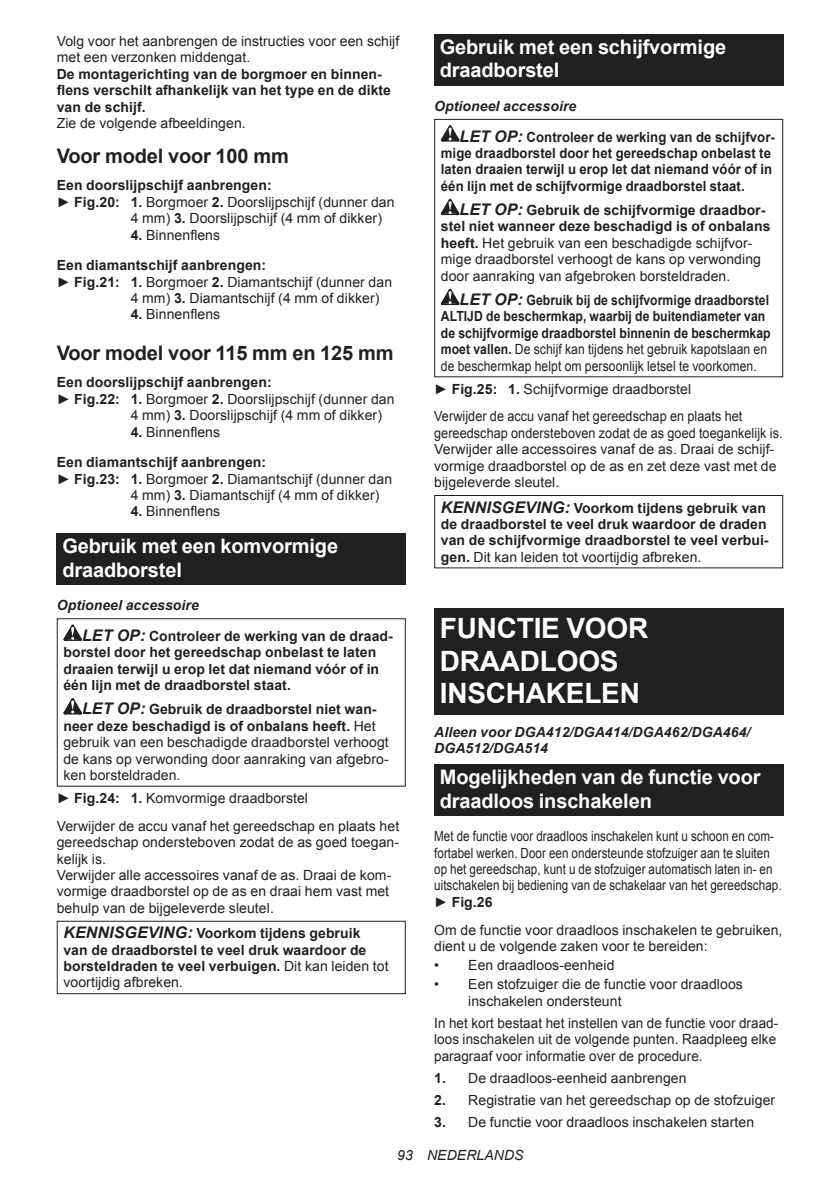
<style>
.page{position:relative;width:840px;height:1191px;background:#fff}
.page>*{position:absolute;margin:0;border:0;box-sizing:border-box;transform-origin:0 0}
.t1{font:700 28px/32.8px "Arial";letter-spacing:-.01em;color:#fff}
.t2{font:700 20px/23.4px "Arial";letter-spacing:-.01em;color:#fff}
.t3{font:700 20px "Arial";letter-spacing:-.01em;color:#202020}
.t4{font:14px/16.4px "Arial";letter-spacing:.005em;color:#202020}
.t5{font:700 14px/16.4px "Arial";letter-spacing:.005em;color:#202020}
.t6{font:700 14px/16.4px "Arial";letter-spacing:.005em;color:#202020;scale:.87 1}
.t7{font:14px/16.4px "Arial";letter-spacing:.005em;color:#202020;scale:.83 1}
.t8{font:700 14px/16.4px "Arial";letter-spacing:.005em;color:#202020;scale:.94 1}
.t9{font:14px/16.4px "Arial";letter-spacing:.005em;color:#202020;scale:.9 1}
.t10{font:14px/16.4px "Arial";letter-spacing:.005em;color:#202020;scale:.96 1}
.t11{font:italic 700 14px/16.4px "Arial";letter-spacing:.005em;color:#202020}
.t12{font:italic 14px "Arial";letter-spacing:.005em;color:#202020}
.s1{font-weight:700}
.s2{font-weight:400}
.s3{font-style:italic}
.s4{font-style:italic;font-size:16px}
.s5{font-weight:700;font-style:italic;font-size:16px}
</style>
<div class="page">
<div style="left:57px;top:533px;width:348px;height:52px;background:#202020"></div>
<svg style="left:63px;top:624px;width:19px;height:17px"></svg>
<svg style="left:63px;top:698px;width:19px;height:16px"></svg>
<div style="left:57px;top:618px;width:348px;height:168px;border:1px solid #202020"></div>
<div style="left:57px;top:920px;width:348px;height:74px;border:1px solid #202020"></div>
<div style="left:434px;top:34px;width:348px;height:52px;background:#202020"></div>
<svg style="left:440px;top:125px;width:19px;height:16px"></svg>
<svg style="left:440px;top:199px;width:19px;height:16px"></svg>
<svg style="left:440px;top:289px;width:19px;height:16px"></svg>
<div style="left:434px;top:119px;width:348px;height:258px;border:1px solid #202020"></div>
<div style="left:434px;top:495px;width:348px;height:73px;border:1px solid #202020"></div>
<div style="left:434px;top:608px;width:348px;height:106px;background:#202020"></div>
<div style="left:434px;top:764px;width:348px;height:52px;background:#202020"></div>
<p class="t4" style="left:57px;top:33px;width:344px">Volg voor het aanbrengen de instructies voor een schijf met een verzonken middengat.</p>
<p class="t5" style="left:57px;top:67px;width:335px">De montagerichting van de borgmoer en binnen&shy;flens verschilt afhankelijk van het type en de dikte van de schijf.</p>
<p class="t4" style="left:57px;top:115px;width:190px">Zie de volgende afbeeldingen.</p>
<h2 class="t3" style="left:57px;top:148px;width:233px">Voor model voor 100 mm</h2>
<p class="t5" style="left:57px;top:178px;width:216px">Een doorslijpschijf aanbrengen:</p>
<p class="t4" style="left:57px;top:194px;width:339px">► <span class="s1">Fig.20: 1.</span> Borgmoer <span class="s1">2.</span> Doorslijpschijf (dunner dan</p>
<p class="t4" style="left:131px;top:210px;width:253px">4 mm) <span class="s1">3.</span> Doorslijpschijf (4 mm of dikker)</p>
<p class="t5" style="left:57px;top:220px;width:211px;line-height:30.6px;text-indent:74px">4. <span class="s2">Binnenflens<br></span>Een diamantschijf aanbrengen:</p>
<p class="t4" style="left:131px;top:273px;width:263px;text-indent:-74px">► <span class="s1">Fig.21: 1.</span> Borgmoer <span class="s1">2.</span> Diamantschijf (dunner dan<br>4 mm) <span class="s1">3.</span> Diamantschijf (4 mm of dikker)</p>
<p class="t4" style="left:131px;top:306px;width:91px"><span class="s1">4.</span> Binnenflens</p>
<h2 class="t3" style="left:57px;top:345px;width:338px">Voor model voor 115 mm en 125 mm</h2>
<p class="t5" style="left:57px;top:375px;width:216px">Een doorslijpschijf aanbrengen:</p>
<p class="t4" style="left:57px;top:391px;width:339px">► <span class="s1">Fig.22: 1.</span> Borgmoer <span class="s1">2.</span> Doorslijpschijf (dunner dan</p>
<p class="t4" style="left:131px;top:407px;width:253px">4 mm) <span class="s1">3.</span> Doorslijpschijf (4 mm of dikker)</p>
<p class="t5" style="left:57px;top:417px;width:211px;line-height:30.6px;text-indent:74px">4. <span class="s2">Binnenflens<br></span>Een diamantschijf aanbrengen:</p>
<p class="t4" style="left:131px;top:470px;width:263px;text-indent:-74px">► <span class="s1">Fig.23: 1.</span> Borgmoer <span class="s1">2.</span> Diamantschijf (dunner dan<br>4 mm) <span class="s1">3.</span> Diamantschijf (4 mm of dikker)</p>
<p class="t4" style="left:131px;top:503px;width:91px"><span class="s1">4.</span> Binnenflens</p>
<h2 class="t2" style="left:62px;top:536px;width:277px">Gebruik met een komvormige draadborstel</h2>
<p class="t5" style="left:82px;top:591px;width:312px;line-height:30.6px;text-indent:-25px"><span class="s3">Optioneel accessoire<br></span><span class="s4">LET OP:</span> Controleer de werking van de draad-</p>
<p class="t5" style="left:63px;top:645px;width:317px">borstel door het gereedschap onbelast te laten draaien terwijl u erop let dat niemand vóór of in één lijn met de draadborstel staat.</p>
<p class="t4" style="left:63px;top:701px;width:327px;text-indent:19px"><span class="s5">LET OP:</span> <span class="s1">Gebruik de draadborstel niet wan&shy;neer deze beschadigd is of onbalans heeft.</span> Het gebruik van een beschadigde draadborstel verhoogt de kans op verwonding door aanraking van afgebro&shy;ken borsteldraden.</p>
<p class="t4" style="left:57px;top:784px;width:344px;line-height:27.8px">► <span class="s1">Fig.24: 1.</span> Komvormige draadborstel<br>Verwijder de accu vanaf het gereedschap en plaats het</p>
<p class="t4" style="left:57px;top:834px;width:343px">gereedschap ondersteboven zodat de as goed toegan&shy;kelijk is.<br>Verwijder alle accessoires vanaf de as. Draai de kom&shy;vormige draadborstel op de as en draai hem vast met behulp van de bijgeleverde sleutel.</p>
<p class="t5" style="left:63px;top:926px;width:326px"><span class="s4">KENNISGEVING:</span> Voorkom tijdens gebruik<br>van de draadborstel te veel druk waardoor de borsteldraden te veel verbuigen. <span class="s2">Dit kan leiden tot voortijdig afbreken.</span></p>
<h2 class="t2" style="left:439px;top:37px;width:288px">Gebruik met een schijfvormige draadborstel</h2>
<p class="t8" style="left:459px;top:92px;width:337px;line-height:30.6px;text-indent:-25px"><span class="s3">Optioneel accessoire<br></span><span class="s4">LET OP:</span> Controleer de werking van de schijfvor-</p>
<p class="t8" style="left:440px;top:146px;width:354px;text-align:justify">mige draadborstel door het gereedschap onbelast te laten draaien terwijl u erop let dat niemand vóór of in één lijn met de schijfvormige draadborstel staat.</p>
<p class="t4" style="left:440px;top:202px;width:331px;text-indent:19px"><span class="s5">LET OP:</span> <span class="s1">Gebruik de schijfvormige draadbor&shy;stel niet wanneer deze beschadigd is of onbalans heeft.</span> Het gebruik van een beschadigde schijfvor&shy;mige draadborstel verhoogt de kans op verwonding door aanraking van afgebroken borsteldraden.</p>
<p class="t6" style="left:440px;top:293px;width:380px;text-indent:19px"><span class="s4">LET OP:</span> Gebruik bij de schijfvormige draadborstel ALTIJD de beschermkap, waarbij de buitendiameter van de schijfvormige draadborstel binnenin de beschermkap moet vallen. <span class="s2">De schijf kan tijdens het gebruik kapotslaan en de beschermkap helpt om persoonlijk letsel te voorkomen.</span></p>
<p class="t4" style="left:434px;top:375px;width:309px;line-height:27.8px">► <span class="s1">Fig.25: 1.</span> Schijfvormige draadborstel<br>Verwijder de accu vanaf het gereedschap en plaats het</p>
<p class="t9" style="left:434px;top:425px;width:388px">gereedschap ondersteboven zodat de as goed toegankelijk is.<br>Verwijder alle accessoires vanaf de as. Draai de schijf&shy;vormige draadborstel op de as en zet deze vast met de bijgeleverde sleutel.</p>
<p class="t5" style="left:440px;top:500px;width:329px"><span class="s4">KENNISGEVING:</span> Voorkom tijdens gebruik van de draadborstel te veel druk waardoor de draden van de schijfvormige draadborstel te veel verbui&shy;gen. <span class="s2">Dit kan leiden tot voortijdig afbreken.</span></p>
<h1 class="t1" style="left:439px;top:614px;width:210px">FUNCTIE VOOR<br>DRAADLOOS<br>INSCHAKELEN</h1>
<p class="t11" style="left:434px;top:725px;width:317px">Alleen voor DGA412/DGA414/DGA462/DGA464/<br>DGA512/DGA514</p>
<h2 class="t2" style="left:439px;top:767px;width:322px">Mogelijkheden van de functie voor draadloos inschakelen</h2>
<p class="t7" style="left:434px;top:829px;width:420px">Met de functie voor draadloos inschakelen kunt u schoon en com&shy;fortabel werken. Door een ondersteunde stofzuiger aan te sluiten op het gereedschap, kunt u de stofzuiger automatisch laten in- en uitschakelen bij bediening van de schakelaar van het gereedschap. ► <span class="s1">Fig.26</span></p>
<p class="t4" style="left:434px;top:922px;width:349px">Om de functie voor draadloos inschakelen te gebruiken, dient u de volgende zaken voor te bereiden:</p>
<p class="t4" style="left:434px;top:957px;width:182px">• Een draadloos-eenheid</p>
<p class="t4" style="left:468px;top:976px;width:276px;text-indent:-34px">• Een stofzuiger die de functie voor draadloos inschakelen ondersteunt</p>
<p class="t10" style="left:434px;top:1016px;width:359px">In het kort bestaat het instellen van de functie voor draad&shy;loos inschakelen uit de volgende punten. Raadpleeg elke paragraaf voor informatie over de procedure.</p>
<p class="t4" style="left:434px;top:1070px;width:254px"><span class="s1">1.</span> De draadloos-eenheid aanbrengen</p>
<p class="t4" style="left:434px;top:1091px;width:342px"><span class="s1">2.</span> Registratie van het gereedschap op de stofzuiger</p>
<p class="t4" style="left:434px;top:1115px;width:321px"><span class="s1">3.</span> De functie voor draadloos inschakelen starten</p>
<p class="t12" style="left:397px;top:1150px;width:128px">93 NEDERLANDS</p>
</div>
